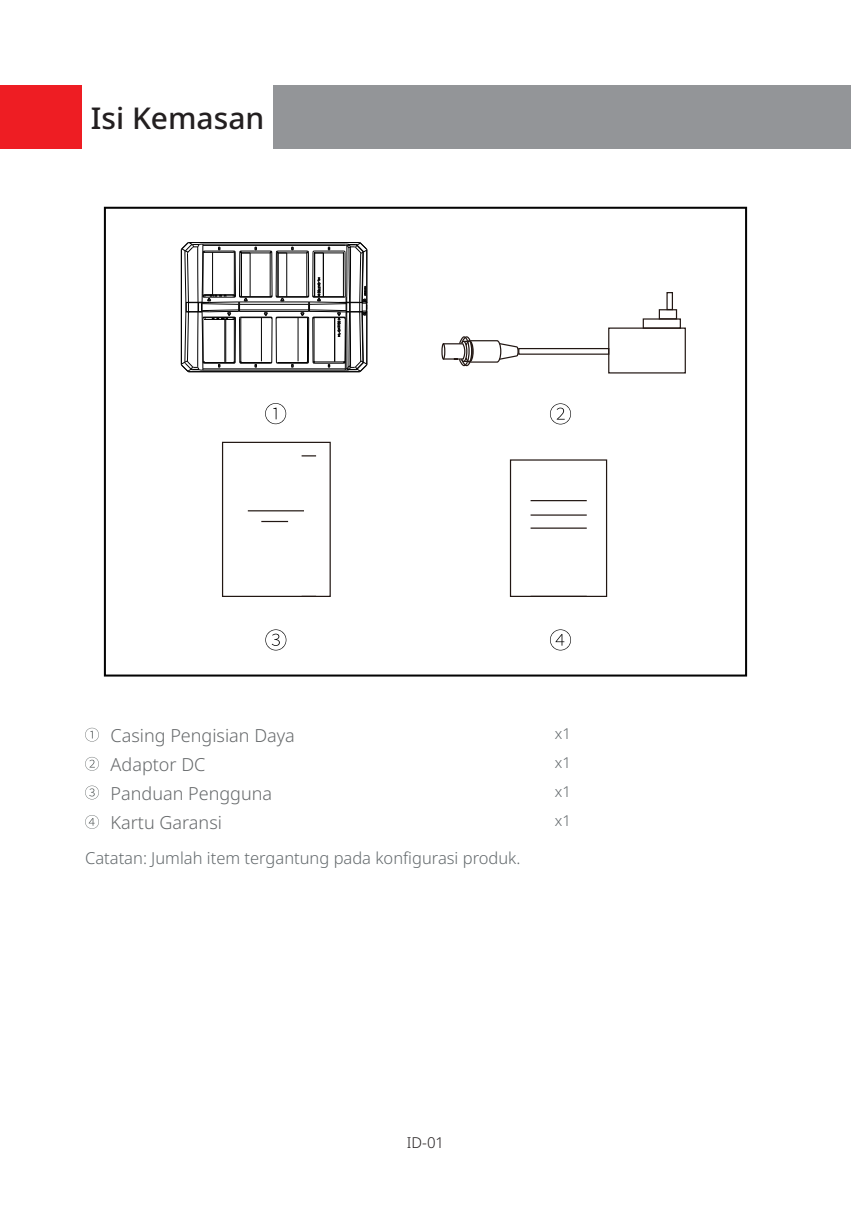
<style>
.page{position:relative;width:851px;height:1208px;background:#fff}
.page>*{position:absolute;margin:0;border:0;box-sizing:border-box;transform-origin:0 0}
.Heading{font:500 30px "Noto Sans";color:#231f20}
.Light_5pt{font:300 18px "Noto Sans";color:#66696b}
.Light_5pt-2{font:300 16.5px "Noto Sans";color:#63696c}
.Light_5pt-3{font:300 15px "Noto Sans";color:#63696c}
.t1{font:300 15px "Noto Sans";color:#231f20}
</style>
<div class="page">
<div style="left:82px;top:85px;width:768px;height:63px;background:#939598"></div>
<div style="left:0;top:85px;width:82px;height:63px;background:#ee1d23"></div>
<div style="left:82px;top:85px;width:191px;height:63px;background:#fff"></div>
<div style="left:518px;top:348px;width:91px;height:7px;border:1px solid #221713"></div>
<div style="left:642px;top:318px;width:38px;height:11px;border:1px solid #221713"></div>
<div style="left:666px;top:292px;width:7px;height:18px;border:1px solid #221713"></div>
<div style="left:608px;top:327px;width:77px;height:46px;border:1px solid #221713"></div>
<div style="left:658px;top:309px;width:19px;height:10px;border:1px solid #221713"></div>
<svg style="left:441px;top:336px;width:78px;height:31px"></svg>
<div style="left:222px;top:442px;width:109px;height:155px;border:1px solid #221713"></div>
<hr style="left:248px;top:510px;width:56px;height:1px;background:#221713">
<svg style="left:261px;top:521px;width:27px;height:1px"></svg>
<svg style="left:301px;top:596px;width:15px;height:1px"></svg>
<svg style="left:301px;top:455px;width:15px;height:1px"></svg>
<hr style="left:530px;top:500px;width:56px;height:1px;background:#221713">
<hr style="left:530px;top:514px;width:56px;height:1px;background:#221713">
<hr style="left:530px;top:527px;width:56px;height:2px;background:#221713">
<div style="left:510px;top:459px;width:97px;height:138px;border:1px solid #221713"></div>
<svg style="left:265px;top:403px;width:21px;height:21px"></svg>
<svg style="left:265px;top:629px;width:21px;height:21px"></svg>
<svg style="left:550px;top:403px;width:21px;height:21px"></svg>
<svg style="left:550px;top:629px;width:21px;height:21px"></svg>
<div style="left:104px;top:207px;width:643px;height:469px;border:2px solid #030303"></div>
<hr style="left:189px;top:371px;width:170px;height:1px;background:#030303">
<hr style="left:203px;top:370px;width:142px;height:1px;background:#030303">
<hr style="left:203px;top:368px;width:142px;height:1px;background:#030303">
<hr style="left:277px;top:363px;width:30px;height:1px;background:#030303">
<hr style="left:277px;top:362px;width:30px;height:1px;background:#030303">
<hr style="left:277px;top:317px;width:30px;height:1px;background:#030303">
<hr style="left:277px;top:316px;width:30px;height:1px;background:#030303">
<hr style="left:239px;top:311px;width:69px;height:1px;background:#030303">
<hr style="left:239px;top:309px;width:69px;height:1px;background:#030303">
<hr style="left:239px;top:304px;width:69px;height:1px;background:#030303">
<hr style="left:239px;top:301px;width:69px;height:1px;background:#030303">
<hr style="left:277px;top:297px;width:30px;height:1px;background:#030303">
<hr style="left:277px;top:296px;width:30px;height:1px;background:#030303">
<hr style="left:277px;top:252px;width:30px;height:1px;background:#030303">
<hr style="left:277px;top:250px;width:30px;height:1px;background:#030303">
<hr style="left:203px;top:245px;width:142px;height:1px;background:#030303">
<hr style="left:203px;top:243px;width:142px;height:2px;background:#030303">
<hr style="left:189px;top:242px;width:170px;height:1px;background:#030303">
<hr style="left:297px;top:318px;width:1px;height:43px;background:#030303">
<svg style="left:180px;top:242px;width:114px;height:131px"></svg>
<svg style="left:300px;top:242px;width:68px;height:131px"></svg>
<svg style="left:85px;top:728px;width:14px;height:13px"></svg>
<svg style="left:85px;top:757px;width:14px;height:14px"></svg>
<svg style="left:85px;top:785px;width:14px;height:14px"></svg>
<svg style="left:85px;top:815px;width:14px;height:14px"></svg>
<p class="Heading" style="left:91px;top:101px;width:175px">Isi Kemasan</p>
<p class="Light_5pt" style="left:111px;top:725px;width:186px">Casing Pengisian Daya</p>
<p class="Light_5pt-3" style="left:554px;top:725px;width:18px">x1</p>
<p class="Light_5pt" style="left:111px;top:754px;width:96px">Adaptor DC</p>
<p class="Light_5pt-3" style="left:554px;top:754px;width:18px">x1</p>
<p class="Light_5pt" style="left:111px;top:783px;width:163px">Panduan Pengguna</p>
<p class="Light_5pt-3" style="left:554px;top:783px;width:18px">x1</p>
<p class="Light_5pt" style="left:111px;top:812px;width:113px">Kartu Garansi</p>
<p class="Light_5pt-3" style="left:554px;top:812px;width:18px">x1</p>
<p class="Light_5pt-2" style="left:85px;top:849px;width:437px">Catatan: Jumlah item tergantung pada konfigurasi produk.</p>
<p class="t1" style="left:407px;top:1134px;width:39px">ID-01</p>
</div>
